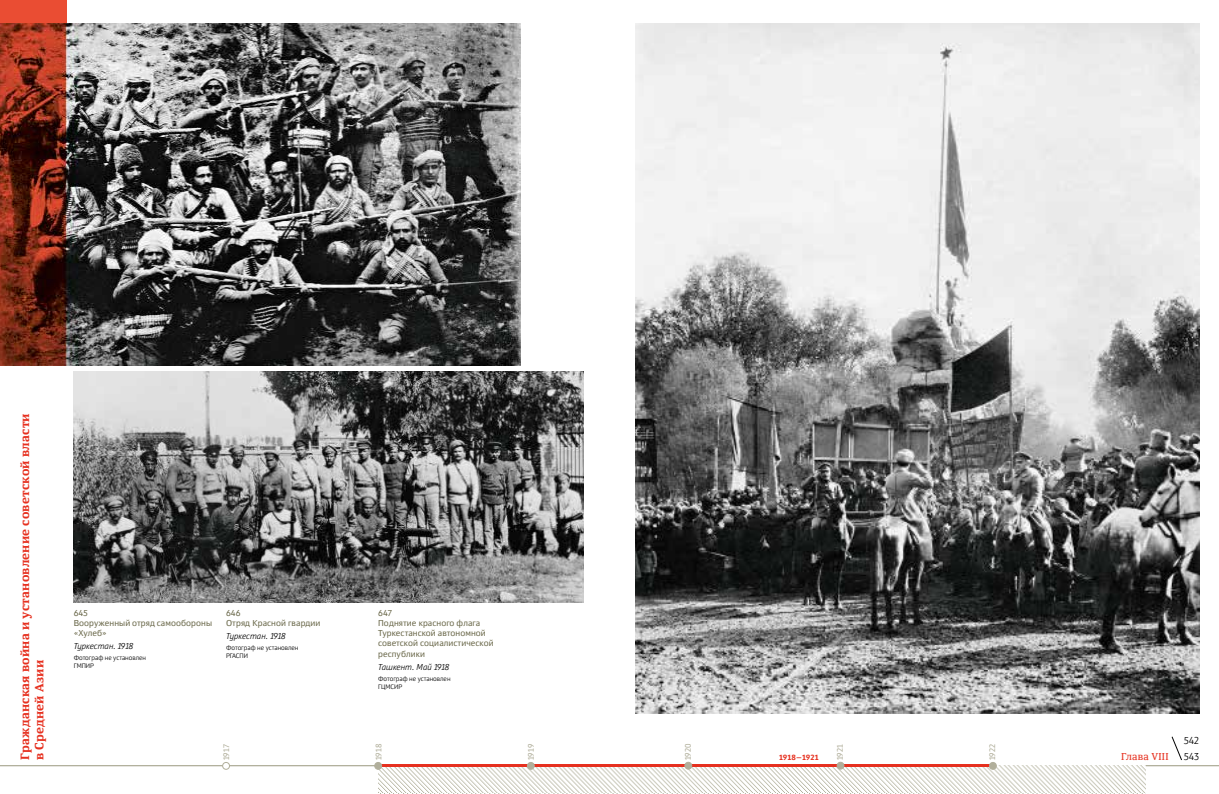
<style>
.page{position:relative;width:1219px;height:794px;background:#fff}
.page>*{position:absolute;margin:0;border:0;box-sizing:border-box;transform-origin:0 0}
.t1{font:700 12px/14.4px "Yefimov Serif";letter-spacing:.02em;color:#e6301f}
.t2{font:10px "Yefimov Serif";letter-spacing:.02em;color:#e6301f}
.t3{font:300 10px "Yefimov Sans";letter-spacing:-.005em;color:#000}
.t4{font:8.5px/10.2px "Yefimov Sans";letter-spacing:.01em;color:#6d6b4d}
.t5{font:italic 300 8.5px "Yefimov Sans";letter-spacing:.01em;color:#000}
.t6{font:8px "Yefimov Sans";color:#b1af9b}
.t7{font:700 7.5px "Yefimov Sans";letter-spacing:.015em;color:#e6301f}
.t8{font:300 6.5px/8px "Yefimov Sans";color:#000}
</style>
<div class="page">
<img style="left:74px;top:372px;width:510px;height:230px">
<img style="left:635px;top:23px;width:564px;height:690px">
<svg style="left:1171px;top:736px;width:11px;height:24px"></svg>
<hr style="left:0;top:765px;width:1219px;height:1px;background:#b1af9b">
<div style="left:223px;top:762px;width:6px;height:7px;background:#fff;border-radius:50%"></div>
<div style="left:222px;top:762px;width:8px;height:7px;border:1px solid #b1af9b;border-radius:50%"></div>
<img style="left:378px;top:765px;width:767px;height:29px">
<div style="left:0;top:0;width:67px;height:365px;background:#ea4d33"></div>
<img style="left:0;top:23px;width:520px;height:343px">
<hr style="left:378px;top:764px;width:615px;height:3px;background:#e6301f">
<div style="left:375px;top:762px;width:7px;height:7px;background:#b1af9b;border-radius:50%"></div>
<div style="left:374px;top:762px;width:8px;height:7px;border:1px solid #b1af9b;border-radius:50%"></div>
<div style="left:527px;top:762px;width:7px;height:7px;background:#b1af9b;border-radius:50%"></div>
<div style="left:527px;top:762px;width:8px;height:7px;border:1px solid #b1af9b;border-radius:50%"></div>
<div style="left:685px;top:762px;width:7px;height:7px;background:#b1af9b;border-radius:50%"></div>
<div style="left:685px;top:762px;width:7px;height:7px;border:1px solid #b1af9b;border-radius:50%"></div>
<div style="left:837px;top:762px;width:7px;height:7px;background:#b1af9b;border-radius:50%"></div>
<div style="left:837px;top:762px;width:7px;height:7px;border:1px solid #b1af9b;border-radius:50%"></div>
<div style="left:989px;top:762px;width:7px;height:7px;background:#b1af9b;border-radius:50%"></div>
<div style="left:989px;top:762px;width:8px;height:7px;border:1px solid #b1af9b;border-radius:50%"></div>
<h1 class="t1" style="left:18px;top:760px;width:348px;rotate:-90deg">Гражданская война и установление советской власти в Средней Азии</h1>
<p class="t4" style="left:74px;top:607px;width:140px">645<br>Вооруженный отряд самообороны «Хулеб»</p>
<p class="t5" style="left:74px;top:641px;width:61px">Туркестан. 1918</p>
<p class="t8" style="left:74px;top:654px;width:74px">Фотограф не установлен<br>ГМПИР</p>
<p class="t4" style="left:226px;top:607px;width:96px">646<br>Отряд Красной гвардии</p>
<p class="t5" style="left:226px;top:631px;width:61px">Туркестан. 1918</p>
<p class="t8" style="left:226px;top:643px;width:74px">Фотограф не установлен<br>РГАСПИ</p>
<p class="t4" style="left:378px;top:607px;width:117px">647<br>Поднятие красного флага<br>Туркестанской автономной советской социалистической республики</p>
<p class="t5" style="left:378px;top:661px;width:73px">Ташкент. Май 1918</p>
<p class="t8" style="left:378px;top:674px;width:74px">Фотограф не установлен<br>ГЦМСИР</p>
<p class="t6" style="left:222px;top:760px;width:17px;rotate:-90deg">1917</p>
<p class="t6" style="left:374px;top:760px;width:18px;rotate:-90deg">1918</p>
<p class="t6" style="left:526px;top:760px;width:18px;rotate:-90deg">1919</p>
<p class="t6" style="left:683px;top:760px;width:18px;rotate:-90deg">1920</p>
<p class="t7" style="left:779px;top:753px;width:41px">1918–1921</p>
<p class="t6" style="left:835px;top:760px;width:17px;rotate:-90deg">1921</p>
<p class="t6" style="left:988px;top:760px;width:17px;rotate:-90deg">1922</p>
<p class="t2" style="left:1121px;top:750px;width:49px">Глава VIII</p>
<p class="t3" style="left:1184px;top:734px;width:17px">542</p>
<p class="t3" style="left:1184px;top:750px;width:17px">543</p>
</div>
